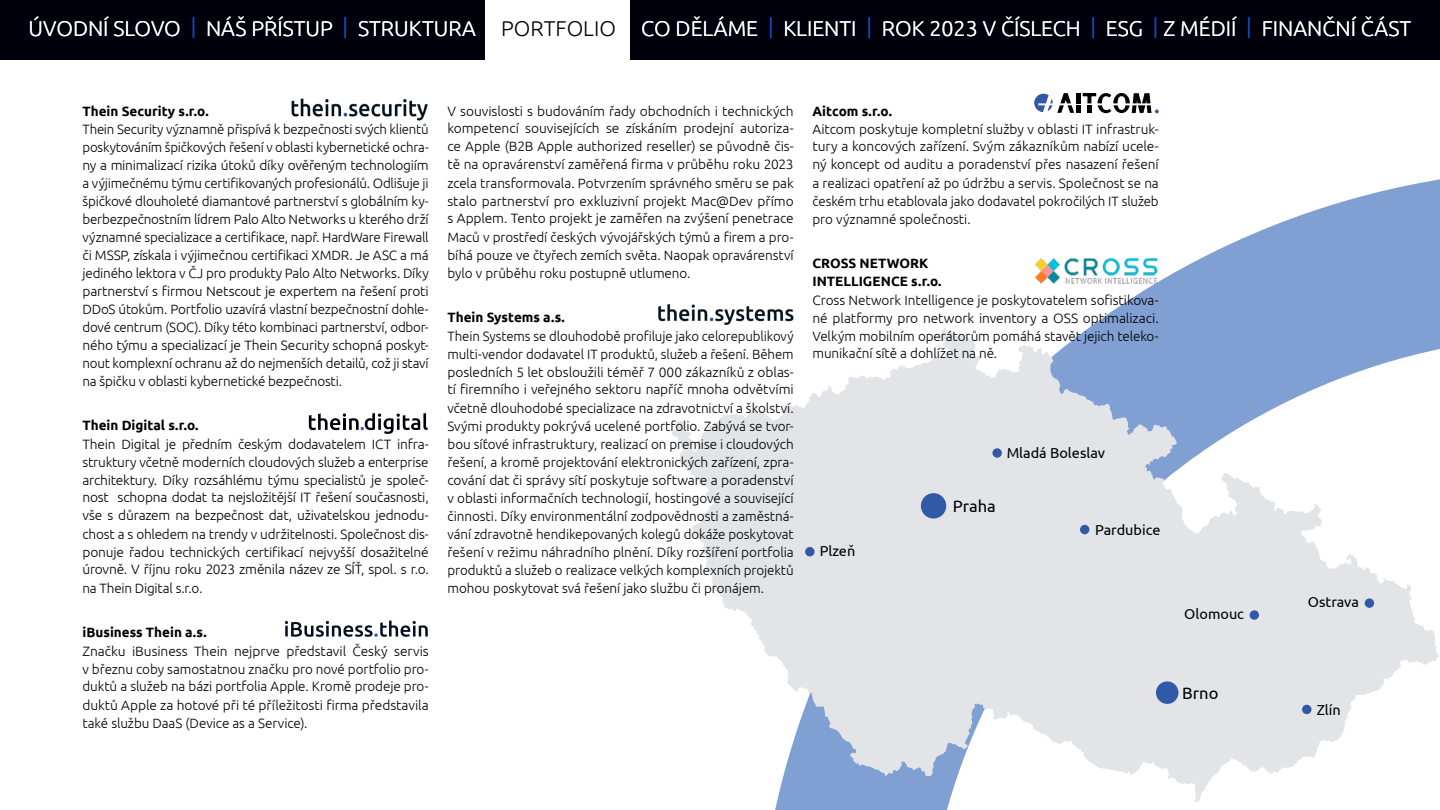
<style>
.page{position:relative;width:1440px;height:810px;background:#fff}
.page>*{position:absolute;margin:0;border:0;box-sizing:border-box;transform-origin:0 0}
.t1{font:300 21.45px "Ubuntu";color:#fff}
.t2{font:16.5px "Ubuntu";color:#000}
.t3{font:14.48px "Ubuntu";color:#000}
.t4{font:300 13.5px/18px "Ubuntu";letter-spacing:-.01em;color:#000;text-align:justify}
.t5{font:700 13.5px/18px "Ubuntu";color:#000}
.s1{color:#1249b9}
.s2{color:#000}
</style>
<div class="page">
<div style="left:0;top:0;width:1440px;height:60px;background:#00000d"></div>
<svg style="left:775px;top:179px;width:665px;height:631px"></svg>
<svg style="left:672px;top:327px;width:767px;height:474px;fill:#e2e4e8"></svg>
<div style="left:921px;top:493px;width:25px;height:26px;background:#3258a8;border-radius:50%"></div>
<div style="left:1156px;top:681px;width:22px;height:23px;background:#3258a8;border-radius:50%"></div>
<div style="left:992px;top:448px;width:10px;height:10px;background:#3258a8;border-radius:50%"></div>
<div style="left:1080px;top:525px;width:9px;height:9px;background:#3258a8;border-radius:50%"></div>
<div style="left:1365px;top:598px;width:9px;height:10px;background:#3258a8;border-radius:50%"></div>
<div style="left:805px;top:547px;width:10px;height:9px;background:#3258a8;border-radius:50%"></div>
<div style="left:1302px;top:705px;width:10px;height:9px;background:#3258a8;border-radius:50%"></div>
<div style="left:1250px;top:610px;width:9px;height:10px;background:#3258a8;border-radius:50%"></div>
<svg style="left:1034px;top:93px;width:125px;height:20px"></svg>
<img style="left:292px;top:99px;width:136px;height:21px">
<svg style="left:309px;top:413px;width:119px;height:21px"></svg>
<div style="left:486px;top:0;width:144px;height:76px;background:#fff"></div>
<svg style="left:285px;top:620px;width:143px;height:17px"></svg>
<img style="left:658px;top:304px;width:136px;height:22px">
<img style="left:1034px;top:254px;width:125px;height:32px">
<h1 class="t1" style="left:29px;top:15px;width:1384px">ÚVODNÍ SLOVO <span class="s1">|</span> NÁŠ PŘÍSTUP <span class="s1">|</span> STRUKTURA | <span class="s2">PORTFOLIO</span> | CO DĚLÁME <span class="s1">|</span> KLIENTI <span class="s1">|</span> ROK 2023 V ČÍSLECH <span class="s1">|</span> ESG <span class="s1">|</span> Z MÉDIÍ <span class="s1">|</span> FINANČNÍ ČÁST</h1>
<p class="t5" style="left:82px;top:101px;width:128px">Thein Security s.r.o.</p>
<p class="t4" style="left:82px;top:119px;width:348px">Thein Security významně přispívá k bezpečnosti svých klientů poskytováním špičkových řešení v oblasti kybernetické ochra&shy;ny a minimalizací rizika útoků díky ověřeným technologiím a výjimečnému týmu certifikovaných profesionálů. Odlišuje ji špičkové dlouholeté diamantové partnerství s globálním ky&shy;berbezpečnostním lídrem Palo Alto Networks u kterého drží významné specializace a certifikace, např. HardWare Firewall či MSSP, získala i výjimečnou certifikaci XMDR. Je ASC a má jediného lektora v ČJ pro produkty Palo Alto Networks. Díky partnerství s firmou Netscout je expertem na řešení proti DDoS útokům. Portfolio uzavírá vlastní bezpečnostní dohle&shy;dové centrum (SOC). Díky této kombinaci partnerství, odbor&shy;ného týmu a specializací je Thein Security schopná poskyt&shy;nout komplexní ochranu až do nejmenších detailů, což ji staví na špičku v oblasti kybernetické bezpečnosti.</p>
<p class="t5" style="left:82px;top:416px;width:118px">Thein Digital s.r.o.</p>
<p class="t4" style="left:82px;top:434px;width:348px">Thein Digital je předním českým dodavatelem ICT infra&shy;struktury včetně moderních cloudových služeb a enterprise architektury. Díky rozsáhlému týmu specialistů je společ&shy;nost schopna dodat ta nejsložitější IT řešení současnosti, vše s důrazem na bezpečnost dat, uživatelskou jednodu&shy;chost a s ohledem na trendy v udržitelnosti. Společnost dis&shy;ponuje řadou technických certifikací nejvyšší dosažitelné úrovně. V říjnu roku 2023 změnila název ze SÍŤ, spol. s r.o. na Thein Digital s.r.o.</p>
<p class="t5" style="left:82px;top:623px;width:126px">iBusiness Thein a.s.</p>
<p class="t4" style="left:82px;top:641px;width:348px">Značku iBusiness Thein nejprve představil Český servis v březnu coby samostatnou značku pro nové portfolio pro&shy;duktů a služeb na bázi portfolia Apple. Kromě prodeje pro&shy;duktů Apple za hotové při té příležitosti firma představila také službu DaaS (Device as a Service).</p>
<p class="t4" style="left:447px;top:101px;width:348px">V souvislosti s budováním řady obchodních i technických kompetencí souvisejících se získáním prodejní autoriza&shy;ce Apple (B2B Apple authorized reseller) se původně čis&shy;tě na opravárenství zaměřená firma v průběhu roku 2023 zcela transformovala. Potvrzením správného směru se pak stalo partnerství pro exkluzivní projekt Mac@Dev přímo s Applem. Tento projekt je zaměřen na zvýšení penetrace Maců v prostředí českých vývojářských týmů a firem a pro&shy;bíhá pouze ve čtyřech zemích světa. Naopak opravárenství bylo v průběhu roku postupně utlumeno.</p>
<p class="t5" style="left:447px;top:308px;width:119px">Thein Systems a.s.</p>
<p class="t4" style="left:447px;top:326px;width:348px">Thein Systems se dlouhodobě profiluje jako celorepublikový multi-vendor dodavatel IT produktů, služeb a řešení. Během posledních 5 let obsloužili téměř 7 000 zákazníků z oblas&shy;tí firemního i veřejného sektoru napříč mnoha odvětvími včetně dlouhodobé specializace na zdravotnictví a školství.<br>Svými produkty pokrývá ucelené portfolio. Zabývá se tvor&shy;bou síťové infrastruktury, realizací on premise i cloudových řešení, a kromě projektování elektronických zařízení, zpra&shy;cování dat či správy sítí poskytuje software a poradenství v oblasti informačních technologií, hostingové a související činnosti. Díky environmentální zodpovědnosti a zaměstná&shy;vání zdravotně hendikepovaných kolegů dokáže poskytovat řešení v režimu náhradního plnění. Díky rozšíření portfolia produktů a služeb o realizace velkých komplexních projektů mohou poskytovat svá řešení jako službu či pronájem.</p>
<p class="t5" style="left:812px;top:102px;width:81px">Aitcom s.r.o.</p>
<p class="t4" style="left:812px;top:119px;width:348px">Aitcom poskytuje kompletní služby v oblasti IT infrastruk&shy;tury a koncových zařízení. Svým zákazníkům nabízí ucele&shy;ný koncept od auditu a poradenství přes nasazení řešení a realizaci opatření až po údržbu a servis. Společnost se na českém trhu etablovala jako dodavatel pokročilých IT služeb pro významné společnosti.</p>
<p class="t5" style="left:812px;top:254px;width:131px">CROSS NETWORK<br>INTELLIGENCE s.r.o.</p>
<p class="t4" style="left:812px;top:290px;width:348px">Cross Network Intelligence je poskytovatelem sofistikova&shy;né platformy pro network inventory a OSS optimalizaci.<br>Velkým mobilním operátorům pomáhá stavět jejich teleko&shy;munikační sítě a dohlížet na ně.</p>
<p class="t3" style="left:820px;top:543px;width:37px">Plzeň</p>
<p class="t3" style="left:1007px;top:444px;width:100px">Mladá Boleslav</p>
<p class="t2" style="left:953px;top:496px;width:45px">Praha</p>
<p class="t3" style="left:1095px;top:521px;width:67px">Pardubice</p>
<p class="t3" style="left:1184px;top:605px;width:61px">Olomouc</p>
<p class="t2" style="left:1182px;top:683px;width:38px">Brno</p>
<p class="t3" style="left:1308px;top:593px;width:53px">Ostrava</p>
<p class="t3" style="left:1317px;top:701px;width:26px">Zlín</p>
</div>
